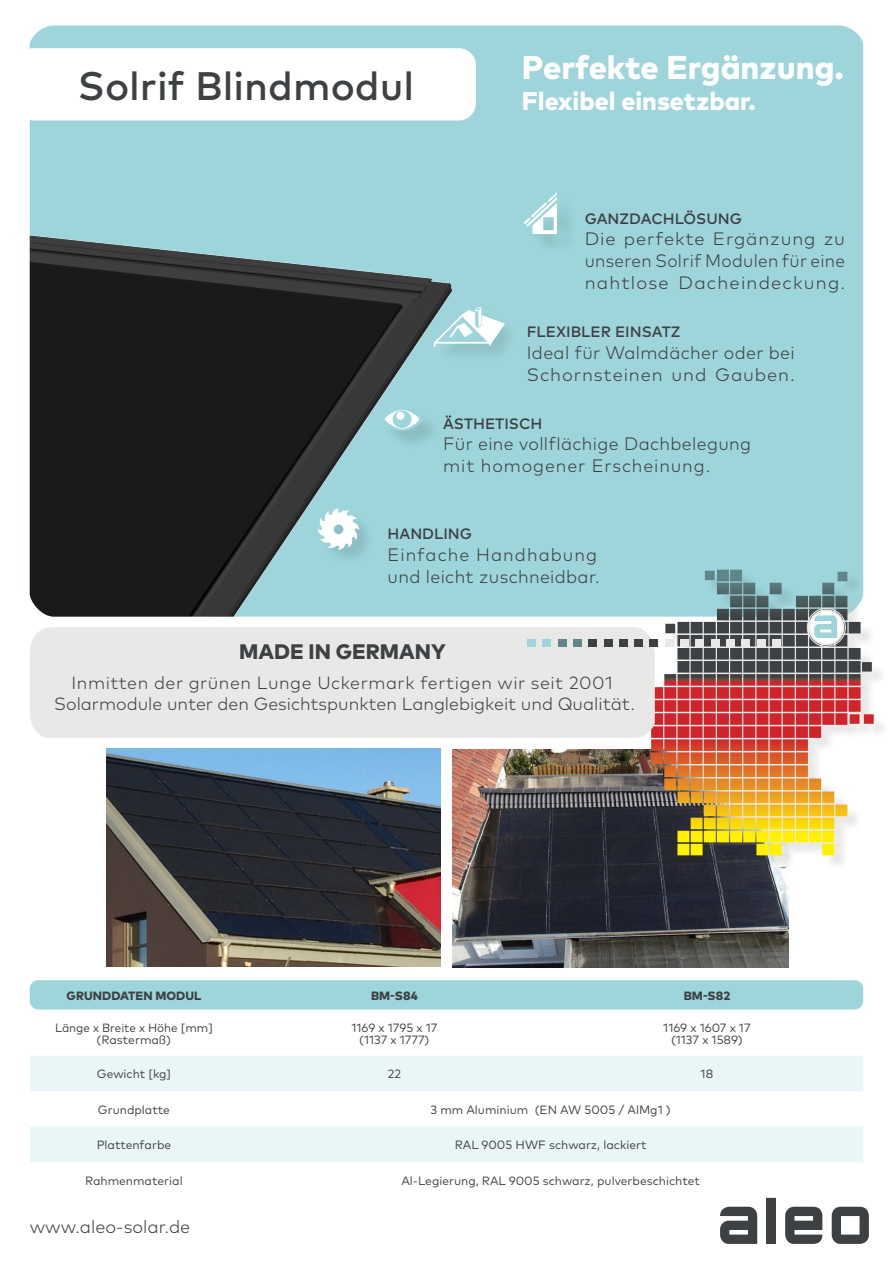
<style>
.page{position:relative;width:893px;height:1263px;background:#fff}
.page>*{position:absolute;margin:0;border:0;box-sizing:border-box;transform-origin:0 0}
.t1{font:500 39.75px "Mark Pro";color:#3e4143}
.t2{font:800 33px "Mark Pro";color:#fff}
.t3{font:800 25.5px "Mark Pro";color:#fff}
.t4{font:800 21px "Mark Pro";color:#3e4143}
.t5{font:300 18px/21.6px "Mark Pro";letter-spacing:.02em;color:#3e4143}
.t6{font:300 18px "Mark Pro";color:#3e4143}
.t7{font:300 17.7px/21px "Mark Pro";color:#3e4143;text-align:center}
.t8{font:500 15px "Mark Pro";color:#3e4143}
.Table_Content{font:12px "Mark Pro";color:#3e4143}
.Table_Headline{font:800 12px "Mark Pro";letter-spacing:.005em;color:#3e4143}
.s1{font-size:18px}
</style>
<div class="page">
<div style="left:30px;top:26px;width:833px;height:591px;background:#9dd5da"></div>
<img style="left:30px;top:135px;width:455px;height:482px">
<svg style="left:720px;top:1207px;width:37px;height:37px"></svg>
<div style="left:767px;top:1193px;width:9px;height:51px;background:#3e4143"></div>
<svg style="left:785px;top:1207px;width:37px;height:37px"></svg>
<svg style="left:832px;top:1207px;width:37px;height:37px"></svg>
<div style="left:30px;top:980px;width:833px;height:29px;background:#9dd5da;border-radius:9px"></div>
<div style="left:437px;top:310px;width:82px;height:52px;background:#60868a;opacity:.23"></div>
<svg style="left:433px;top:307px;width:72px;height:40px"></svg>
<div style="left:17px;top:48px;width:459px;height:72px;background:#fff;border-radius:17px"></div>
<div style="left:527px;top:195px;width:49px;height:58px;background:#99d0d5"></div>
<svg style="left:524px;top:192px;width:33px;height:42px"></svg>
<div style="left:383px;top:410px;width:58px;height:39px;background:#527377;opacity:.23"></div>
<div style="left:381px;top:407px;width:42px;height:24px;background:#9dd5da;border-radius:50%"></div>
<svg style="left:385px;top:410px;width:34px;height:19px"></svg>
<div style="left:320px;top:511px;width:56px;height:56px;background:#527377;opacity:.23"></div>
<svg style="left:317px;top:508px;width:43px;height:42px"></svg>
<img style="left:106px;top:749px;width:335px;height:218px">
<img style="left:452px;top:749px;width:337px;height:219px">
<div style="left:642px;top:572px;width:247px;height:298px;background:#231f20;opacity:.11"></div>
<svg style="left:756px;top:572px;width:118px;height:283px"></svg>
<div style="left:30px;top:627px;width:625px;height:111px;background:#e8e9e7"></div>
<div style="left:772px;top:639px;width:8px;height:8px;background:#e8e9e7"></div>
<div style="left:757px;top:639px;width:8px;height:8px;background:#e8e9e7"></div>
<div style="left:742px;top:639px;width:8px;height:8px;background:#e8e9e7"></div>
<div style="left:726px;top:639px;width:8px;height:8px;background:#e8e9e7"></div>
<div style="left:711px;top:639px;width:8px;height:8px;background:#e8e9e7"></div>
<div style="left:696px;top:639px;width:8px;height:8px;background:#e8e9e7"></div>
<div style="left:680px;top:639px;width:9px;height:8px;background:#e8e9e7"></div>
<div style="left:665px;top:639px;width:8px;height:8px;background:#e8e9e7"></div>
<div style="left:650px;top:639px;width:8px;height:8px;background:#3e4143"></div>
<div style="left:635px;top:639px;width:8px;height:8px;background:#3e4143"></div>
<div style="left:619px;top:639px;width:8px;height:8px;background:#3e4143"></div>
<div style="left:604px;top:639px;width:8px;height:8px;background:#3e4143"></div>
<div style="left:589px;top:639px;width:8px;height:8px;background:#3e4143"></div>
<div style="left:573px;top:639px;width:8px;height:8px;background:#60868a"></div>
<div style="left:558px;top:639px;width:8px;height:8px;background:#60868a"></div>
<div style="left:543px;top:639px;width:8px;height:8px;background:#9dd5da"></div>
<div style="left:527px;top:639px;width:9px;height:8px;background:#9dd5da"></div>
<svg style="left:30px;top:1056px;width:833px;height:106px;fill:#eaf5f7"></svg>
<h1 class="t1" style="left:78px;top:56px;width:338px">Solrif Blindmodul</h1>
<h2 class="t2" style="left:522px;top:42px;width:324px">Perfekte Ergänzung.</h2>
<h3 class="t3" style="left:522px;top:81px;width:235px">Flexibel einsetzbar.</h3>
<p class="t8" style="left:585px;top:207px;width:159px">GANZDACHLÖSUNG</p>
<h3 class="t5" style="left:585px;top:227px;width:262px;text-align:justify">Die perfekte Ergänzung zu unseren Solrif Modulen für eine nahtlose Dacheindeckung.</h3>
<p class="t8" style="left:527px;top:321px;width:155px">FLEXIBLER EINSATZ</p>
<h3 class="t5" style="left:527px;top:340px;width:269px">Ideal für Walmdächer oder bei<br>Schornsteinen und Gauben.</h3>
<p class="t8" style="left:443px;top:412px;width:101px">ÄSTHETISCH</p>
<h3 class="t5" style="left:443px;top:432px;width:309px">Für eine vollflächige Dachbelegung mit homogener Erscheinung.</h3>
<p class="t8" style="left:388px;top:523px;width:86px">HANDLING</p>
<h3 class="t5" style="left:388px;top:542px;width:214px">Einfache Handhabung und leicht zuschneidbar.</h3>
<h3 class="t4" style="left:239px;top:635px;width:208px">MADE IN GERMANY</h3>
<h3 class="t7" style="left:54px;top:671px;width:582px">Inmitten der grünen Lunge Uckermark fertigen wir seit 2001<br>Solarmodule unter den Gesichtspunkten Langlebigkeit und Quali<span class="s1">tät.</span></h3>
<p class="Table_Headline" style="left:67px;top:986px;width:136px">GRUNDDATEN MODUL</p>
<p class="Table_Headline" style="left:371px;top:986px;width:48px">BM-S84</p>
<p class="Table_Headline" style="left:684px;top:986px;width:48px">BM-S82</p>
<p class="Table_Content" style="left:55px;top:1018px;width:159px">Länge x Breite x Höhe [mm]</p>
<p class="Table_Content" style="left:97px;top:1030px;width:76px">(Rastermaß)</p>
<p class="Table_Content" style="left:351px;top:1018px;width:87px">1169 x 1795 x 17</p>
<p class="Table_Content" style="left:359px;top:1030px;width:72px">(1137 x 1777)</p>
<p class="Table_Content" style="left:663px;top:1018px;width:89px">1169 x 1607 x 17</p>
<p class="Table_Content" style="left:671px;top:1030px;width:73px">(1137 x 1589)</p>
<p class="Table_Content" style="left:97px;top:1065px;width:76px">Gewicht [kg]</p>
<p class="Table_Content" style="left:388px;top:1065px;width:15px">22</p>
<p class="Table_Content" style="left:701px;top:1065px;width:14px">18</p>
<p class="Table_Content" style="left:98px;top:1100px;width:73px">Grundplatte</p>
<p class="Table_Content" style="left:430px;top:1100px;width:242px">3 mm Aluminium (EN AW 5005 / AlMg1 )</p>
<p class="Table_Content" style="left:97px;top:1136px;width:76px">Plattenfarbe</p>
<p class="Table_Content" style="left:455px;top:1136px;width:193px">RAL 9005 HWF schwarz, lackiert</p>
<p class="Table_Content" style="left:85px;top:1171px;width:99px">Rahmenmaterial</p>
<p class="Table_Content" style="left:401px;top:1171px;width:300px">Al-Legierung, RAL 9005 schwarz, pulverbeschichtet</p>
<p class="t6" style="left:30px;top:1213px;width:162px">www.aleo-solar.de</p>
</div>
